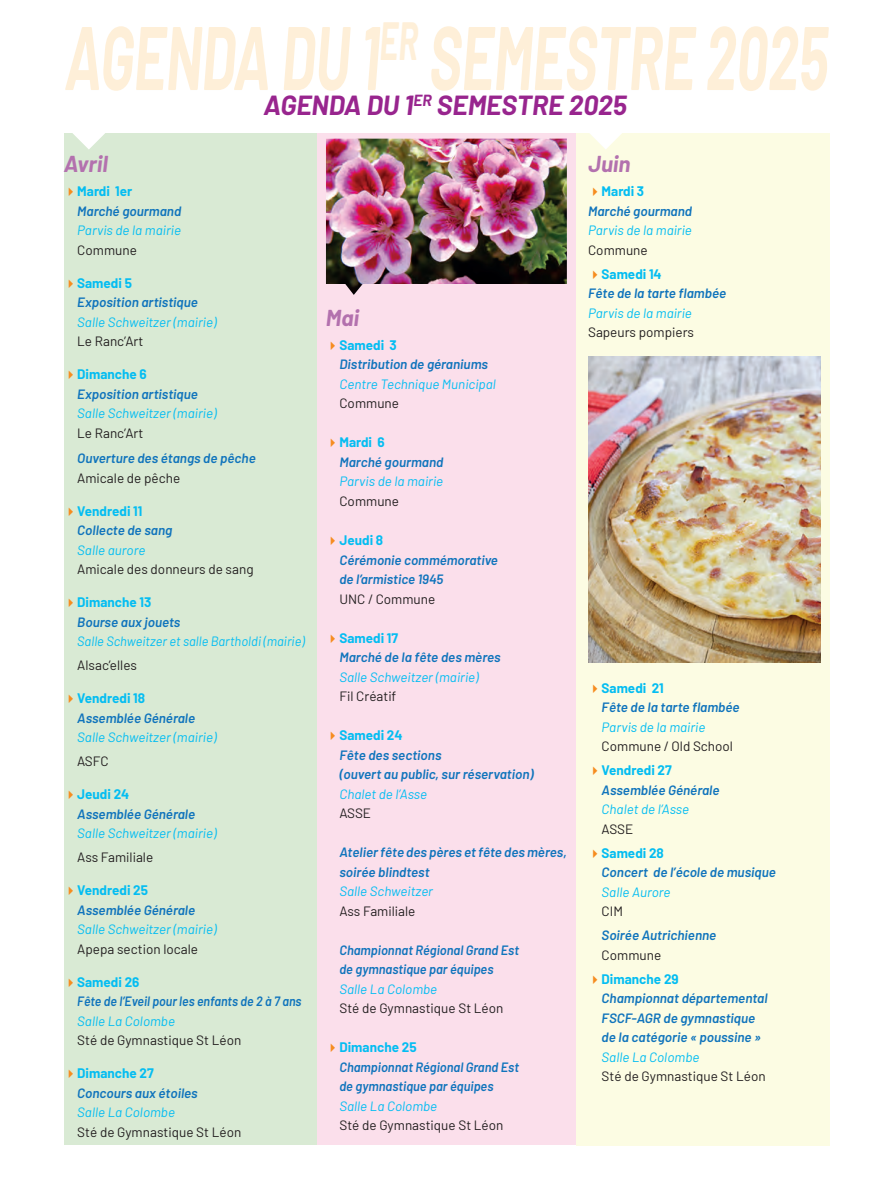
<style>
.page{position:relative;width:893px;height:1191px;background:#fff}
.page>*{position:absolute;margin:0;border:0;box-sizing:border-box;transform-origin:0 0}
.t1{font:italic 700 90px "Barlow";color:#feefd8;scale:.63 1}
.t2{font:italic 700 27px "Barlow";color:#98258e}
.t3{font:italic 700 22.5px "Barlow";color:#b371ae}
.t4{font:italic 600 13.5px/19.5px "Barlow";color:#1074bc}
.t5{font:italic 13.5px "Barlow";color:#04bdf2}
.t6{font:13.5px "Barlow";color:#231f20}
.t7{font:italic 600 13.5px/19.5px "Barlow";color:#1074bc;scale:.95 1}
.t8{font:italic 600 13.5px/19.5px "Barlow";color:#1074bc;scale:.92 1}
.t9{font:italic 13.5px "Barlow";color:#04bdf2;scale:.96 1}
.s1{color:#f68c1f}
.s2{font-weight:700;font-style:normal;color:#04bdf2}
</style>
<div class="page">
<div style="left:576px;top:133px;width:253px;height:1012px;background:#fcfce3"></div>
<div style="left:317px;top:133px;width:259px;height:1011px;background:#fbdfeb"></div>
<div style="left:64px;top:133px;width:253px;height:1011px;background:#d9ead4"></div>
<svg style="left:73px;top:133px;width:32px;height:16px"></svg>
<svg style="left:590px;top:133px;width:32px;height:16px"></svg>
<img style="left:326px;top:139px;width:241px;height:156px">
<img style="left:588px;top:356px;width:233px;height:306px">
<h1 class="t1" style="left:65px;top:2px;width:1214px">AGENDA DU 1<sup>ER</sup> SEMESTRE 2025</h1>
<h2 class="t2" style="left:263px;top:88px;width:365px">AGENDA DU 1<sup>ER</sup> SEMESTRE 2025</h2>
<h3 class="t3" style="left:64px;top:150px;width:46px">Avril</h3>
<p class="t4" style="left:77px;top:181px;width:105px;text-indent:-14px"><span class="s1">✔</span><span class="s2">Mardi 1er<br></span>Marché gourmand</p>
<p class="t5" style="left:77px;top:222px;width:105px">Parvis de la mairie</p>
<p class="t6" style="left:77px;top:241px;width:61px">Commune</p>
<p class="t4" style="left:77px;top:273px;width:122px;text-indent:-14px"><span class="s1">✔</span><span class="s2">Samedi 5<br></span>Exposition artistique</p>
<p class="t5" style="left:77px;top:313px;width:141px">Salle Schweitzer (mairie)</p>
<p class="t6" style="left:77px;top:333px;width:68px">Le Ranc’Art</p>
<p class="t4" style="left:77px;top:364px;width:122px;text-indent:-14px"><span class="s1">✔</span><span class="s2">Dimanche 6<br></span>Exposition artistique</p>
<p class="t5" style="left:77px;top:405px;width:141px">Salle Schweitzer (mairie)</p>
<p class="t6" style="left:77px;top:424px;width:68px">Le Ranc’Art</p>
<p class="t4" style="left:77px;top:448px;width:180px">Ouverture des étangs de pêche</p>
<p class="t6" style="left:77px;top:469px;width:104px">Amicale de pêche</p>
<p class="t4" style="left:77px;top:501px;width:97px;text-indent:-14px"><span class="s1">✔</span><span class="s2">Vendredi 11<br></span>Collecte de sang</p>
<p class="t5" style="left:77px;top:541px;width:70px">Salle aurore</p>
<p class="t6" style="left:77px;top:561px;width:178px">Amicale des donneurs de sang</p>
<p class="t4" style="left:77px;top:592px;width:105px;text-indent:-14px"><span class="s1">✔</span><span class="s2">Dimanche 13<br></span>Bourse aux jouets</p>
<p class="t9" style="left:77px;top:633px;width:238px">Salle Schweitzer et salle Bartholdi (mairie)</p>
<p class="t6" style="left:77px;top:657px;width:61px">Alsac’elles</p>
<p class="t4" style="left:77px;top:688px;width:119px;text-indent:-14px"><span class="s1">✔</span><span class="s2">Vendredi 18<br></span>Assemblée Générale</p>
<p class="t5" style="left:77px;top:729px;width:141px">Salle Schweitzer (mairie)</p>
<p class="t6" style="left:77px;top:753px;width:33px">ASFC</p>
<p class="t4" style="left:77px;top:784px;width:119px;text-indent:-14px"><span class="s1">✔</span><span class="s2">Jeudi 24<br></span>Assemblée Générale</p>
<p class="t5" style="left:77px;top:825px;width:141px">Salle Schweitzer (mairie)</p>
<p class="t6" style="left:77px;top:849px;width:77px">Ass Familiale</p>
<p class="t4" style="left:77px;top:880px;width:119px;text-indent:-14px"><span class="s1">✔</span><span class="s2">Vendredi 25<br></span>Assemblée Générale</p>
<p class="t5" style="left:77px;top:921px;width:141px">Salle Schweitzer (mairie)</p>
<p class="t6" style="left:77px;top:940px;width:122px">Apepa section locale</p>
<p class="t8" style="left:77px;top:972px;width:245px;text-indent:-14px"><span class="s1">✔</span><span class="s2">Samedi 26<br></span>Fête de l’Eveil pour les enfants de 2 à 7 ans</p>
<p class="t5" style="left:77px;top:1012px;width:99px">Salle La Colombe</p>
<p class="t6" style="left:77px;top:1032px;width:166px">Sté de Gymnastique St Léon</p>
<p class="t4" style="left:77px;top:1063px;width:122px;text-indent:-14px"><span class="s1">✔</span><span class="s2">Dimanche 27<br></span>Concours aux étoiles</p>
<p class="t5" style="left:77px;top:1104px;width:99px">Salle La Colombe</p>
<p class="t6" style="left:77px;top:1123px;width:166px">Sté de Gymnastique St Léon</p>
<h3 class="t3" style="left:326px;top:304px;width:35px">Mai</h3>
<p class="t4" style="left:339px;top:335px;width:150px;text-indent:-14px"><span class="s1">✔</span><span class="s2">Samedi 3<br></span>Distribution de géraniums</p>
<p class="t5" style="left:339px;top:376px;width:158px">Centre Technique Municipal</p>
<p class="t6" style="left:339px;top:395px;width:61px">Commune</p>
<p class="t4" style="left:339px;top:432px;width:105px;text-indent:-14px"><span class="s1">✔</span><span class="s2">Mardi 6<br></span>Marché gourmand</p>
<p class="t5" style="left:339px;top:473px;width:105px">Parvis de la mairie</p>
<p class="t6" style="left:339px;top:493px;width:61px">Commune</p>
<p class="t4" style="left:339px;top:530px;width:160px;text-indent:-14px"><span class="s1">✔</span><span class="s2">Jeudi 8<br></span>Cérémonie commémorative de l’armistice 1945</p>
<p class="t6" style="left:339px;top:590px;width:97px">UNC / Commune</p>
<p class="t4" style="left:339px;top:627px;width:163px;text-indent:-14px"><span class="s1">✔</span><span class="s2">Samedi 17<br></span>Marché de la fête des mères</p>
<p class="t5" style="left:339px;top:668px;width:141px">Salle Schweitzer (mairie)</p>
<p class="t6" style="left:339px;top:688px;width:58px">Fil Créatif</p>
<p class="t4" style="left:339px;top:725px;width:196px;text-indent:-14px"><span class="s1">✔</span><span class="s2">Samedi 24<br></span>Fête des sections<br>(ouvert au public, sur réservation)</p>
<p class="t5" style="left:339px;top:785px;width:89px">Chalet de l’Asse</p>
<p class="t6" style="left:339px;top:805px;width:33px">ASSE</p>
<p class="t4" style="left:339px;top:842px;width:229px">Atelier fête des pères et fête des mères, soirée blindtest</p>
<p class="t5" style="left:339px;top:883px;width:95px">Salle Schweitzer</p>
<p class="t6" style="left:339px;top:902px;width:77px">Ass Familiale</p>
<p class="t7" style="left:339px;top:939px;width:191px">Championnat Régional Grand Est de gymnastique par équipes</p>
<p class="t5" style="left:339px;top:980px;width:99px">Salle La Colombe</p>
<p class="t6" style="left:339px;top:1000px;width:166px">Sté de Gymnastique St Léon</p>
<p class="t7" style="left:339px;top:1037px;width:191px;text-indent:-13px"><span class="s1">✔</span><span class="s2">Dimanche 25<br></span>Championnat Régional Grand Est de gymnastique par équipes</p>
<p class="t5" style="left:339px;top:1097px;width:99px">Salle La Colombe</p>
<p class="t6" style="left:339px;top:1117px;width:166px">Sté de Gymnastique St Léon</p>
<h3 class="t3" style="left:588px;top:150px;width:44px">Juin</h3>
<p class="t4" style="left:588px;top:181px;width:105px"><span class="s1">✔</span><span class="s2">Mardi 3<br></span>Marché gourmand</p>
<p class="t5" style="left:588px;top:222px;width:105px">Parvis de la mairie</p>
<p class="t6" style="left:588px;top:241px;width:61px">Commune</p>
<p class="t4" style="left:588px;top:264px;width:140px"><span class="s1">✔</span><span class="s2">Samedi 14<br></span>Fête de la tarte flambée</p>
<p class="t5" style="left:588px;top:304px;width:105px">Parvis de la mairie</p>
<p class="t6" style="left:588px;top:324px;width:107px">Sapeurs pompiers</p>
<p class="t4" style="left:602px;top:678px;width:140px;text-indent:-14px"><span class="s1">✔</span><span class="s2">Samedi 21<br></span>Fête de la tarte flambée</p>
<p class="t5" style="left:602px;top:718px;width:105px">Parvis de la mairie</p>
<p class="t6" style="left:602px;top:738px;width:133px">Commune / Old School</p>
<p class="t4" style="left:602px;top:760px;width:119px;text-indent:-14px"><span class="s1">✔</span><span class="s2">Vendredi 27<br></span>Assemblée Générale</p>
<p class="t5" style="left:602px;top:801px;width:89px">Chalet de l’Asse</p>
<p class="t6" style="left:602px;top:820px;width:33px">ASSE</p>
<p class="t4" style="left:602px;top:843px;width:176px;text-indent:-14px"><span class="s1">✔</span><span class="s2">Samedi 28<br></span>Concert de l’école de musique</p>
<p class="t5" style="left:602px;top:883px;width:70px">Salle Aurore</p>
<p class="t6" style="left:602px;top:903px;width:23px">CIM</p>
<p class="t4" style="left:602px;top:925px;width:116px">Soirée Autrichienne</p>
<p class="t6" style="left:602px;top:946px;width:61px">Commune</p>
<p class="t4" style="left:602px;top:969px;width:168px;text-indent:-14px"><span class="s1">✔</span><span class="s2">Dimanche 29<br></span>Championnat départemental<br>FSCF-AGR de gymnastique de la catégorie « poussine »</p>
<p class="t5" style="left:602px;top:1048px;width:99px">Salle La Colombe</p>
<p class="t6" style="left:602px;top:1068px;width:166px">Sté de Gymnastique St Léon</p>
</div>
